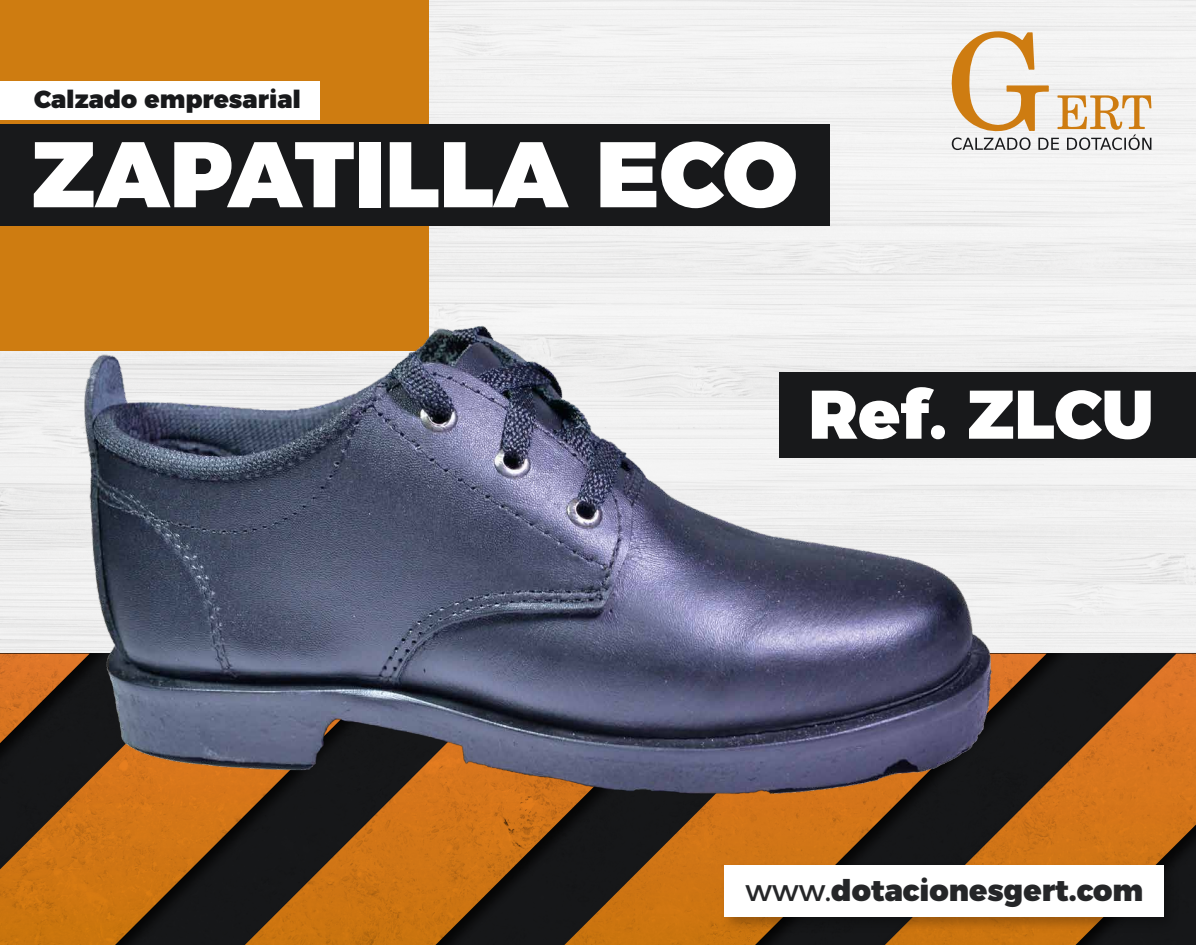
<style>
.page{position:relative;width:1196px;height:945px;background:#fff}
.page>*{position:absolute;margin:0;border:0;box-sizing:border-box;transform-origin:0 0}
.t1{font:900 92.84px "Montserrat";color:#fff}
.t2{font:900 68.6px "Montserrat";color:#fff}
.t3{font:900 29.75px "Montserrat";color:#252628}
.t4{font:900 24.76px "Montserrat";color:#18191b}
.s1{font-weight:400}
</style>
<div class="page">
<div style="left:0;top:0;width:1195px;height:654px;background:#f1f1f1"></div>
<img style="left:0;top:744px;width:206px;height:201px">
<svg style="left:0;top:654px;width:80px;height:90px;background:#7e471c"></svg>
<svg style="left:244px;top:812px;width:292px;height:133px;background:#895014"></svg>
<svg style="left:563px;top:812px;width:320px;height:133px;background:#885015"></svg>
<svg style="left:883px;top:654px;width:312px;height:291px;background:#814b19"></svg>
<div style="left:0;top:0;width:428px;height:351px;background:#ce7c11"></div>
<svg style="left:950px;top:31px;width:201px;height:120px"></svg>
<div style="left:0;top:125px;width:830px;height:101px;background:#18191b"></div>
<div style="left:0;top:81px;width:319px;height:39px;background:#fff"></div>
<img style="left:717px;top:858px;width:465px;height:78px">
<div style="left:724px;top:865px;width:439px;height:52px;background:#fff"></div>
<div style="left:779px;top:372px;width:416px;height:86px;background:#18191b"></div>
<img style="left:80px;top:318px;width:934px;height:494px">
<p class="t4" style="left:34px;top:79px;width:268px">Calzado empresarial</p>
<h1 class="t1" style="left:32px;top:96px;width:766px">ZAPATILLA ECO</h1>
<h2 class="t2" style="left:808px;top:357px;width:346px">Ref. ZLCU</h2>
<p class="t3" style="left:745px;top:866px;width:399px"><span class="s1">www.</span>dotacionesgert.com</p>
</div>
